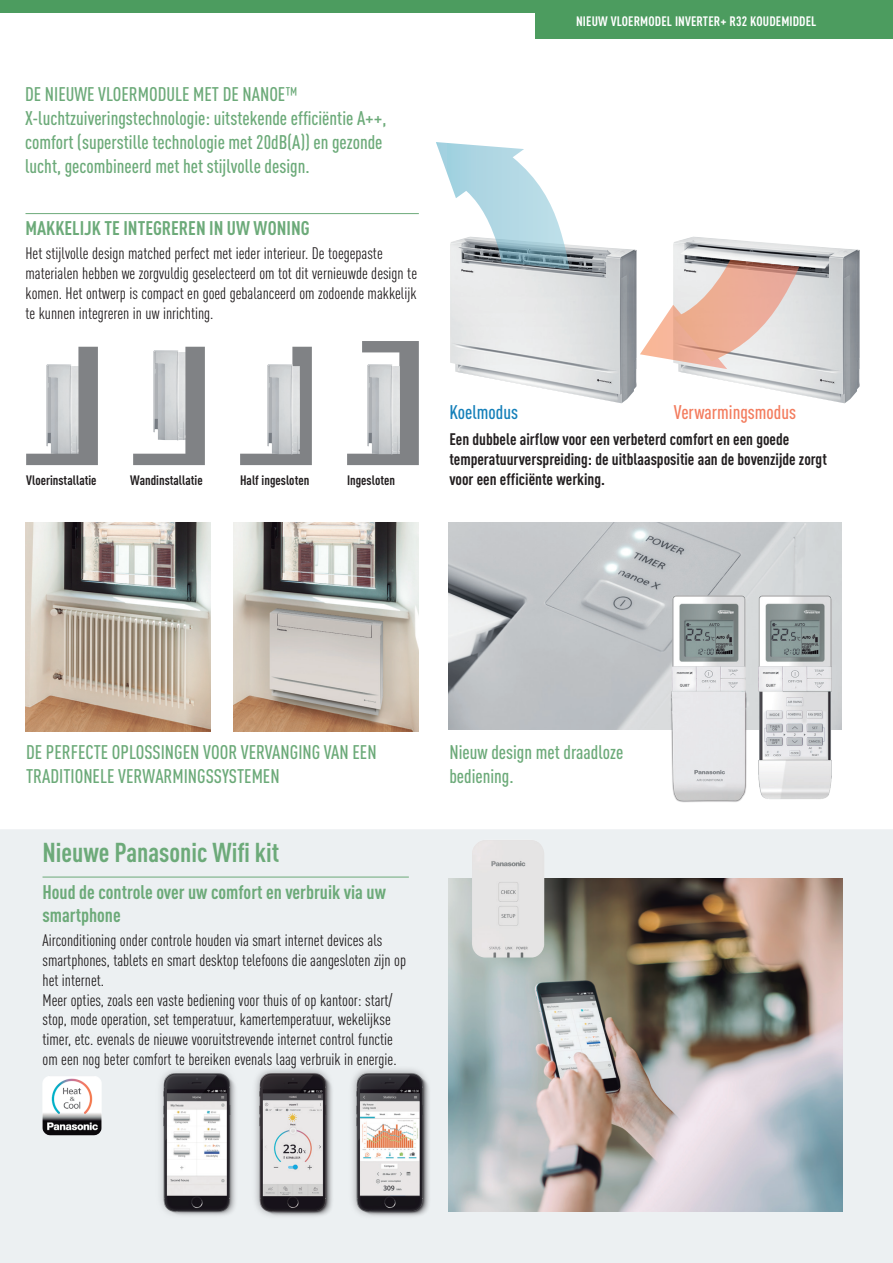
<style>
.page{position:relative;width:893px;height:1263px;background:#fff}
.page>*{position:absolute;margin:0;border:0;box-sizing:border-box;transform-origin:0 0}
.t1{font:700 27px "DIN Cond";color:#6caa79}
.t2{font:500 19.5px/24px "DIN Cond";color:#6caa79}
.t3{font:700 19.5px/23.4px "DIN Cond";color:#6caa79}
.t4{font:500 19.5px "DIN Cond";color:#f37c5e}
.t5{font:500 19.5px "DIN Cond";color:#147fb9}
.t6{font:16.5px/19.8px "DIN Cond";color:#231f20}
.t7{font:700 16.5px/19.8px "DIN Cond";color:#231f20}
.t8{font:700 13.5px "DIN Cond";color:#231f20}
.t9{font:700 13.5px "DIN Cond";letter-spacing:.01em;color:#fff}
</style>
<div class="page">
<div style="left:0;top:0;width:893px;height:13px;background:#4c9c5f"></div>
<div style="left:536px;top:0;width:357px;height:38px;background:#4c9c5f"></div>
<div style="left:0;top:829px;width:893px;height:434px;background:#ecf0f2"></div>
<img style="left:449px;top:879px;width:393px;height:333px">
<hr style="left:43px;top:877px;width:366px;height:1px;background:#6caa79">
<img style="left:26px;top:522px;width:185px;height:209px">
<img style="left:234px;top:522px;width:185px;height:209px">
<img style="left:472px;top:840px;width:72px;height:117px">
<img style="left:153px;top:1066px;width:86px;height:153px">
<img style="left:249px;top:1066px;width:86px;height:153px">
<img style="left:346px;top:1066px;width:86px;height:153px">
<img style="left:449px;top:522px;width:393px;height:207px">
<hr style="left:26px;top:213px;width:393px;height:1px;background:#6caa79">
<img style="left:665px;top:592px;width:170px;height:210px">
<img style="left:39px;top:1073px;width:65px;height:65px">
<img style="left:450px;top:245px;width:186px;height:158px">
<svg style="left:436px;top:142px;width:133px;height:127px"></svg>
<img style="left:673px;top:237px;width:187px;height:166px">
<svg style="left:640px;top:260px;width:159px;height:109px"></svg>
<svg style="left:26px;top:347px;width:72px;height:118px"></svg>
<svg style="left:133px;top:347px;width:72px;height:118px"></svg>
<svg style="left:240px;top:347px;width:72px;height:118px"></svg>
<img style="left:261px;top:358px;width:45px;height:99px">
<svg style="left:347px;top:341px;width:72px;height:124px"></svg>
<img style="left:361px;top:358px;width:45px;height:99px">
<p class="t2" style="left:25px;top:81px;width:363px">DE NIEUWE VLOERMODULE MET DE NANOE™ X-luchtzuiveringstechnologie: uitstekende efficiëntie A++, comfort (superstille technologie met 20dB(A)) en gezonde lucht, gecombineerd met het stijlvolle design.</p>
<p class="t3" style="left:26px;top:216px;width:286px">MAKKELIJK TE INTEGREREN IN UW WONING</p>
<p class="t6" style="left:26px;top:243px;width:393px">Het stijlvolle design matched perfect met ieder interieur. De toegepaste materialen hebben we zorgvuldig geselecteerd om tot dit vernieuwde design te komen. Het ontwerp is compact en goed gebalanceerd om zodoende makkelijk te kunnen integreren in uw inrichting.</p>
<p class="t9" style="left:576px;top:13px;width:242px">NIEUW VLOERMODEL INVERTER+ R32 KOUDEMIDDEL</p>
<p class="t5" style="left:449px;top:400px;width:70px">Koelmodus</p>
<p class="t4" style="left:674px;top:400px;width:124px">Verwarmingsmodus</p>
<p class="t7" style="left:449px;top:429px;width:379px">Een dubbele airflow voor een verbeterd comfort en een goede temperatuurverspreiding: de uitblaaspositie aan de bovenzijde zorgt</p>
<p class="t8" style="left:26px;top:472px;width:72px">Vloerinstallatie</p>
<p class="t8" style="left:130px;top:472px;width:74px">Wandinstallatie</p>
<p class="t8" style="left:240px;top:472px;width:71px">Half ingesloten</p>
<p class="t8" style="left:347px;top:472px;width:49px">Ingesloten</p>
<p class="t7" style="left:449px;top:469px;width:157px">voor een efficiënte werking.</p>
<p class="t2" style="left:26px;top:740px;width:352px">DE PERFECTE OPLOSSINGEN VOOR VERVANGING VAN EEN<br>TRADITIONELE VERWARMINGSSYSTEMEN</p>
<h1 class="t1" style="left:43px;top:835px;width:238px">Nieuwe Panasonic Wifi kit</h1>
<p class="t3" style="left:43px;top:879px;width:345px">Houd de controle over uw comfort en verbruik via uw smartphone</p>
<p class="t6" style="left:43px;top:930px;width:365px">Airconditioning onder controle houden via smart internet devices als smartphones, tablets en smart desktop telefoons die aangesloten zijn op het internet.<br>Meer opties, zoals een vaste bediening voor thuis of op kantoor: start/ stop, mode operation, set temperatuur, kamertemperatuur, wekelijkse timer, etc. evenals de nieuwe vooruitstrevende internet control functie om een nog beter comfort te bereiken evenals laag verbruik in energie.</p>
<p class="t2" style="left:449px;top:740px;width:175px">Nieuw design met draadloze bediening.</p>
</div>
